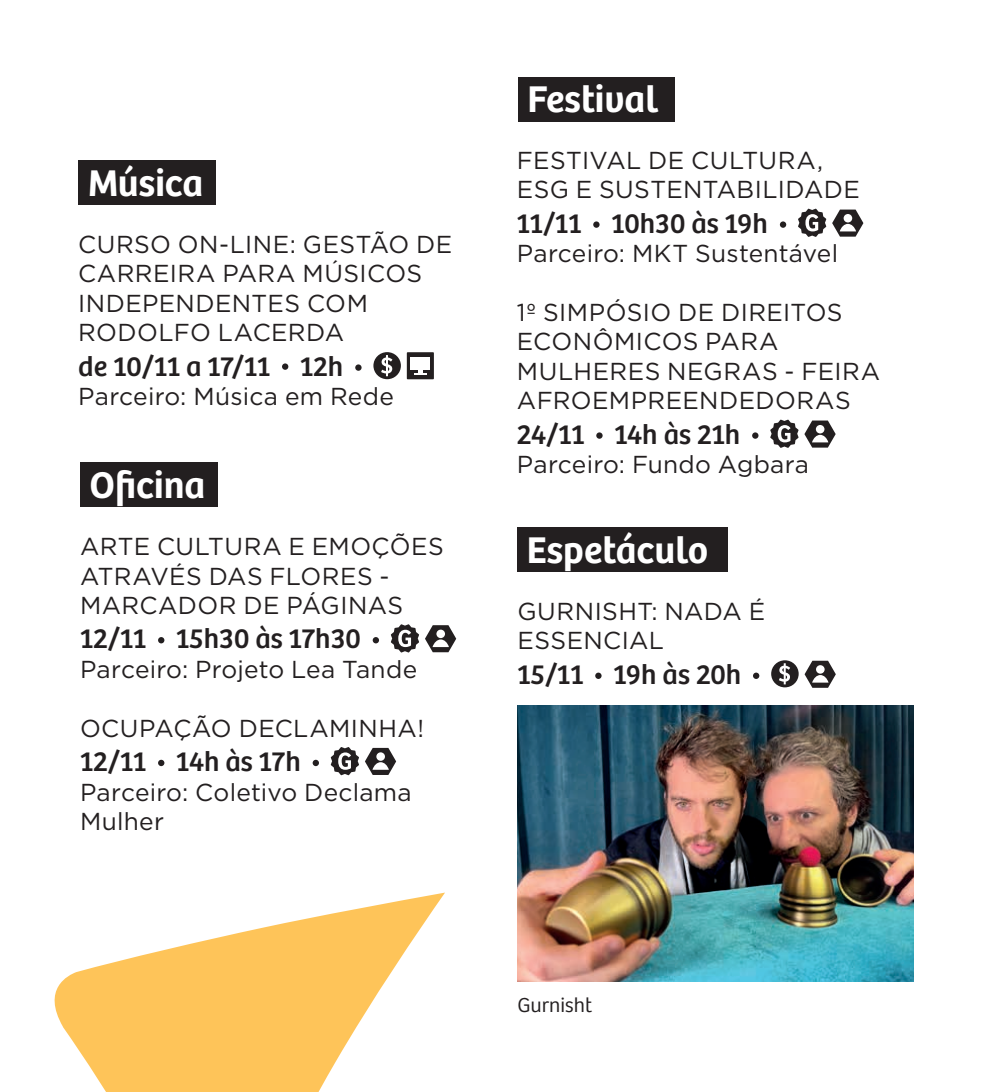
<style>
.page{position:relative;width:993px;height:1092px;background:#fff}
.page>*{position:absolute;margin:0;border:0;box-sizing:border-box;transform-origin:0 0}
.t1{font:600 38.5px "Bree";color:#fff}
.t2{font:28.7px "Bree";color:#231f20}
.t3{font:24.5px/29.4px "Gotham";letter-spacing:.015em;color:#231f20}
.t4{font:300 21px "Bree";color:#231f20}
</style>
<div class="page">
<div style="left:593px;top:221px;width:6px;height:7px;background:#231f20;border-radius:50%"></div>
<svg style="left:779px;top:221px;width:7px;height:7px"></svg>
<svg style="left:798px;top:209px;width:65px;height:28px"></svg>
<svg style="left:596px;top:432px;width:6px;height:6px"></svg>
<svg style="left:751px;top:432px;width:7px;height:6px"></svg>
<svg style="left:770px;top:419px;width:28px;height:29px"></svg>
<svg style="left:804px;top:420px;width:31px;height:27px"></svg>
<div style="left:518px;top:77px;width:156px;height:44px;background:#231f20"></div>
<svg style="left:54px;top:892px;width:391px;height:199px;fill:#fec459"></svg>
<div style="left:517px;top:527px;width:210px;height:45px;background:#231f20"></div>
<div style="left:80px;top:462px;width:138px;height:45px;background:#231f20"></div>
<div style="left:78px;top:160px;width:138px;height:45px;background:#231f20"></div>
<div style="left:595px;top:672px;width:6px;height:7px;background:#231f20;border-radius:50%"></div>
<svg style="left:752px;top:672px;width:7px;height:7px"></svg>
<div style="left:771px;top:660px;width:27px;height:27px;background:#231f20;border-radius:50%"></div>
<svg style="left:779px;top:663px;width:11px;height:21px"></svg>
<svg style="left:804px;top:660px;width:31px;height:27px"></svg>
<svg style="left:158px;top:637px;width:6px;height:6px"></svg>
<div style="left:372px;top:637px;width:7px;height:6px;background:#231f20;border-radius:50%"></div>
<svg style="left:390px;top:624px;width:29px;height:28px"></svg>
<svg style="left:425px;top:625px;width:31px;height:27px"></svg>
<div style="left:158px;top:759px;width:6px;height:7px;background:#231f20;border-radius:50%"></div>
<svg style="left:312px;top:759px;width:7px;height:7px"></svg>
<svg style="left:330px;top:747px;width:29px;height:28px"></svg>
<svg style="left:365px;top:747px;width:31px;height:28px"></svg>
<div style="left:282px;top:363px;width:6px;height:7px;background:#231f20;border-radius:50%"></div>
<div style="left:355px;top:364px;width:6px;height:7px;background:#231f20;border-radius:50%"></div>
<div style="left:373px;top:352px;width:28px;height:27px;background:#231f20;border-radius:50%"></div>
<svg style="left:381px;top:355px;width:11px;height:21px"></svg>
<div style="left:406px;top:352px;width:28px;height:27px;background:#231f20"></div>
<div style="left:410px;top:357px;width:20px;height:12px;background:#fff"></div>
<svg style="left:414px;top:369px;width:12px;height:5px"></svg>
<img style="left:517px;top:705px;width:396px;height:276px">
<h1 class="t1" style="left:88px;top:153px;width:117px">Música</h1>
<p class="t3" style="left:78px;top:229px;width:375px">CURSO ON-LINE: GESTÃO DE<br>CARREIRA PARA MÚSICOS<br>INDEPENDENTES COM<br>RODOLFO LACERDA</p>
<p class="t2" style="left:78px;top:344px;width:266px">de 10/11 a 17/11 12h</p>
<p class="t3" style="left:78px;top:381px;width:317px">Parceiro: Música em Rede</p>
<h1 class="t1" style="left:90px;top:455px;width:117px">Oficina</h1>
<p class="t3" style="left:80px;top:531px;width:365px">ARTE CULTURA E EMOÇÕES<br>ATRAVÉS DAS FLORES -<br>MARCADOR DE PÁGINAS</p>
<p class="t2" style="left:80px;top:617px;width:282px">12/11 15h30 às 17h30</p>
<p class="t3" style="left:80px;top:653px;width:338px">Parceiro: Projeto Lea Tande</p>
<p class="t3" style="left:80px;top:712px;width:345px">OCUPAÇÃO DECLAMINHA!</p>
<p class="t2" style="left:80px;top:739px;width:222px">12/11 14h às 17h</p>
<p class="t3" style="left:80px;top:776px;width:333px">Parceiro: Coletivo Declama<br>Mulher</p>
<h1 class="t1" style="left:527px;top:70px;width:132px">Festival</h1>
<p class="t3" style="left:516px;top:145px;width:344px">FESTIVAL DE CULTURA,<br>ESG E SUSTENTABILIDADE</p>
<p class="t2" style="left:516px;top:201px;width:252px">11/11 10h30 às 19h</p>
<p class="t3" style="left:516px;top:238px;width:322px">Parceiro: MKT Sustentável</p>
<p class="t3" style="left:516px;top:297px;width:364px">1º SIMPÓSIO DE DIREITOS<br>ECONÔMICOS PARA<br>MULHERES NEGRAS - FEIRA<br>AFROEMPREENDEDORAS</p>
<p class="t2" style="left:516px;top:412px;width:225px">24/11 14h às 21h</p>
<p class="t3" style="left:516px;top:449px;width:293px">Parceiro: Fundo Agbara</p>
<h1 class="t1" style="left:526px;top:520px;width:183px">Espetáculo</h1>
<p class="t3" style="left:517px;top:596px;width:249px">GURNISHT: NADA É<br>ESSENCIAL</p>
<p class="t2" style="left:517px;top:652px;width:225px">15/11 19h às 20h</p>
<p class="t4" style="left:517px;top:989px;width:76px">Gurnisht</p>
</div>
